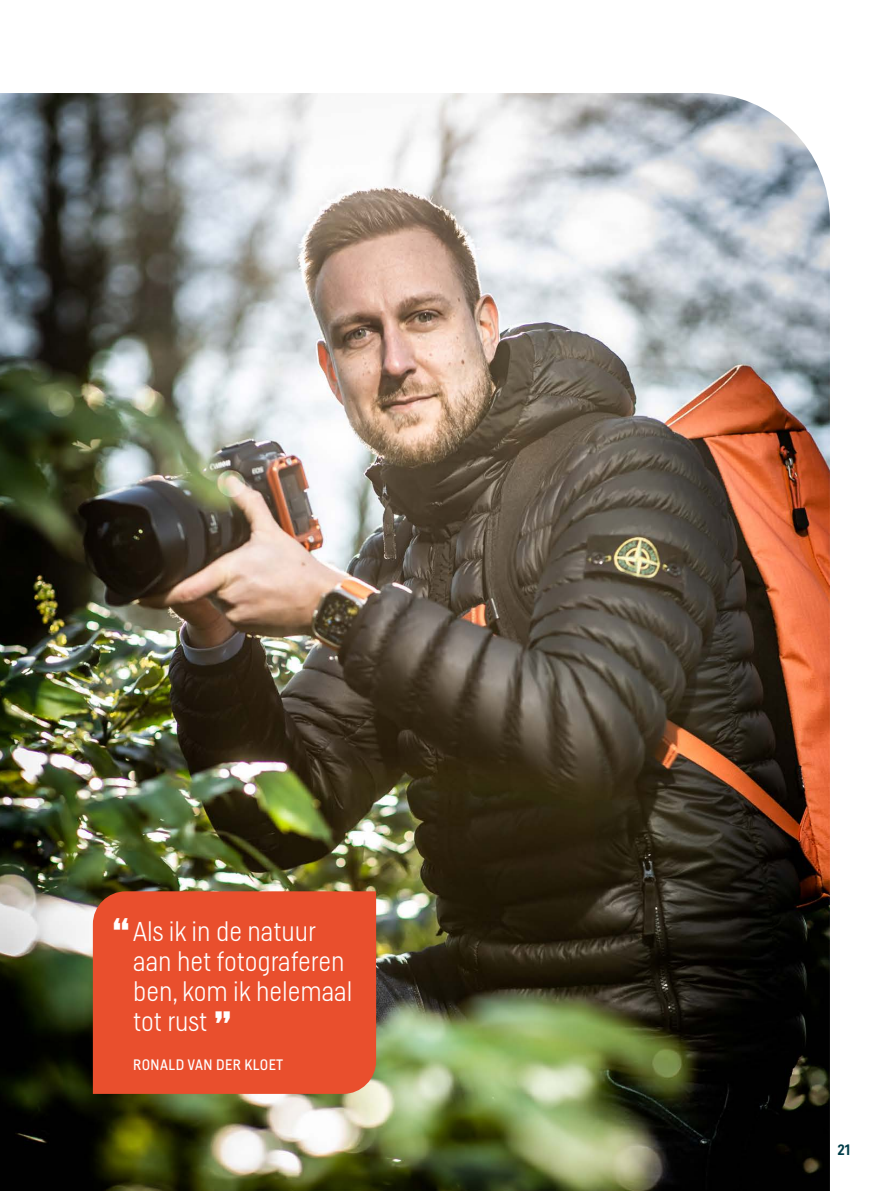
<style>
.page{position:relative;width:893px;height:1191px;background:#fff}
.page>*{position:absolute;margin:0;border:0;box-sizing:border-box;transform-origin:0 0}
.t1{font:900 39px "Helsinki";color:#fff}
.t2{font:100 27px/30px "Helsinki";color:#fff}
.t3{font:300 15px "Helsinki";letter-spacing:.03em;color:#fff}
.t4{font:500 15px "Helsinki";color:#003d49}
</style>
<div class="page">
<img style="left:0;top:93px;width:830px;height:1098px">
<div style="left:93px;top:891px;width:283px;height:203px;background:#e94f2d"></div>
<h1 class="t1" style="left:113px;top:910px;width:17px">“</h1>
<p class="t2" style="left:133px;top:915px;width:221px">Als ik in de natuur aan het fotograferen ben, kom ik helemaal tot rust</p>
<p class="t3" style="left:133px;top:1055px;width:151px">RONALD VAN DER KLOET</p>
<h1 class="t1" style="left:230px;top:1030px;width:17px;rotate:-180deg">“</h1>
<p class="t4" style="left:838px;top:1140px;width:14px">21</p>
</div>
